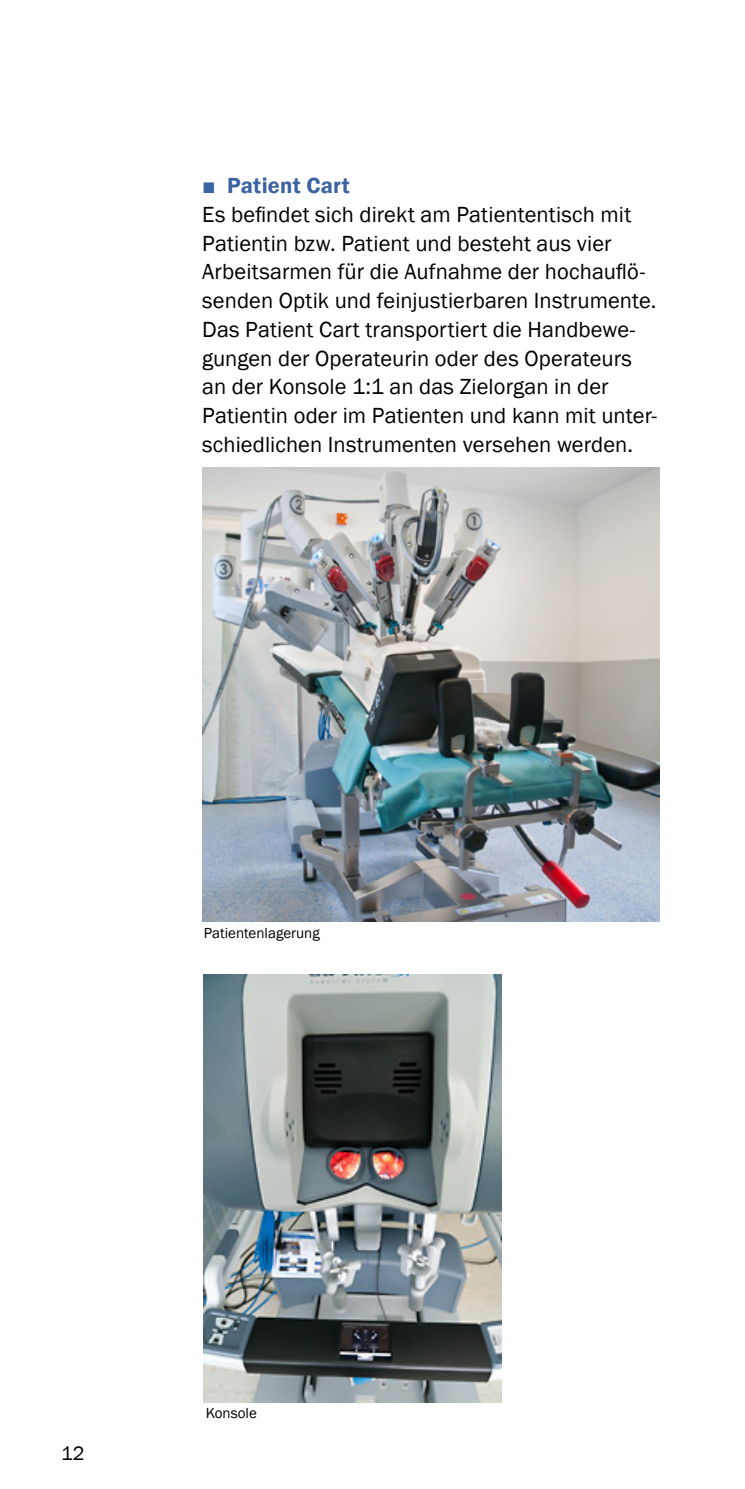
<style>
.page{position:relative;width:745px;height:1489px;background:#fff}
.page>*{position:absolute;margin:0;border:0;box-sizing:border-box;transform-origin:0 0}
.Fließtext{font:22.5px/28.8px "Franklin Gothic";letter-spacing:.005em;color:#000}
.Fließtext-2{font:600 22.5px "Franklin Gothic";letter-spacing:.01em;color:#3c63a1}
.t1{font:20px "Franklin Gothic";color:#000}
.t2{font:15px "Franklin Gothic";color:#000}
.s1{font-weight:400}
</style>
<div class="page">
<img style="left:204px;top:974px;width:297px;height:428px">
<img style="left:202px;top:468px;width:457px;height:453px">
<p class="Fließtext-2" style="left:202px;top:172px;width:149px"><span class="s1">■</span> Patient Cart</p>
<p class="Fließtext" style="left:202px;top:200px;width:456px">Es befindet sich direkt am Patiententisch mit Patientin bzw. Patient und besteht aus vier Arbeitsarmen für die Aufnahme der hochauflö&shy;senden Optik und feinjustierbaren Instrumente.<br>Das Patient Cart transportiert die Handbewe&shy;gungen der Operateurin oder des Operateurs an der Konsole 1:1 an das Zielorgan in der Patientin oder im Patienten und kann mit unter&shy;schiedlichen Instrumenten versehen werden.</p>
<p class="t2" style="left:204px;top:923px;width:117px">Patientenlagerung</p>
<p class="t1" style="left:61px;top:1441px;width:25px">12</p>
<p class="t2" style="left:206px;top:1403px;width:53px">Konsole</p>
</div>
